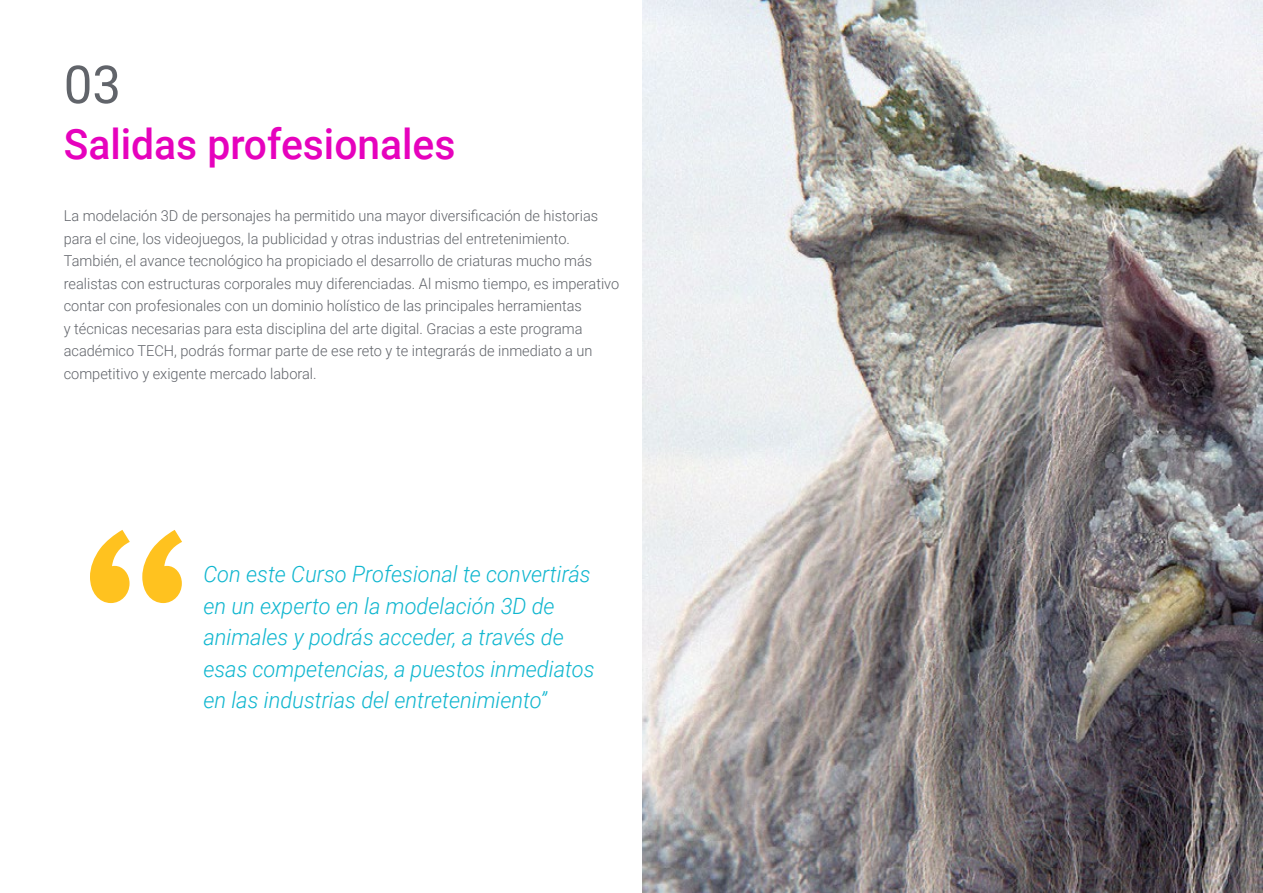
<style>
.page{position:relative;width:1263px;height:893px;background:#fff}
.page>*{position:absolute;margin:0;border:0;box-sizing:border-box;transform-origin:0 0}
.t1{font:52.5px "Roboto";color:#61646a}
.t2{font:500 42px "Roboto";color:#e602bd}
.t3{font:italic 300 22.5px/31.5px "Roboto";color:#0fb6cf}
.t4{font:300 15px/22.5px "Roboto";color:#61646a}
</style>
<div class="page">
<img style="left:642px;top:0;width:621px;height:893px">
<svg style="left:90px;top:530px;width:92px;height:73px"></svg>
<h1 class="t1" style="left:64px;top:48px;width:59px">03</h1>
<h2 class="t2" style="left:64px;top:115px;width:393px">Salidas profesionales</h2>
<p class="t4" style="left:64px;top:204px;width:557px">La modelación 3D de personajes ha permitido una mayor diversificación de historias para el cine, los videojuegos, la publicidad y otras industrias del entretenimiento.<br>También, el avance tecnológico ha propiciado el desarrollo de criaturas mucho más realistas con estructuras corporales muy diferenciadas. Al mismo tiempo, es imperativo contar con profesionales con un dominio holístico de las principales herramientas<br>y técnicas necesarias para esta disciplina del arte digital. Gracias a este programa académico TECH, podrás formar parte de ese reto y te integrarás de inmediato a un competitivo y exigente mercado laboral.</p>
<h3 class="t3" style="left:203px;top:558px;width:393px">Con este Curso Profesional te convertirás en un experto en la modelación 3D de animales y podrás acceder, a través de esas competencias, a puestos inmediatos en las industrias del entretenimiento”</h3>
</div>
